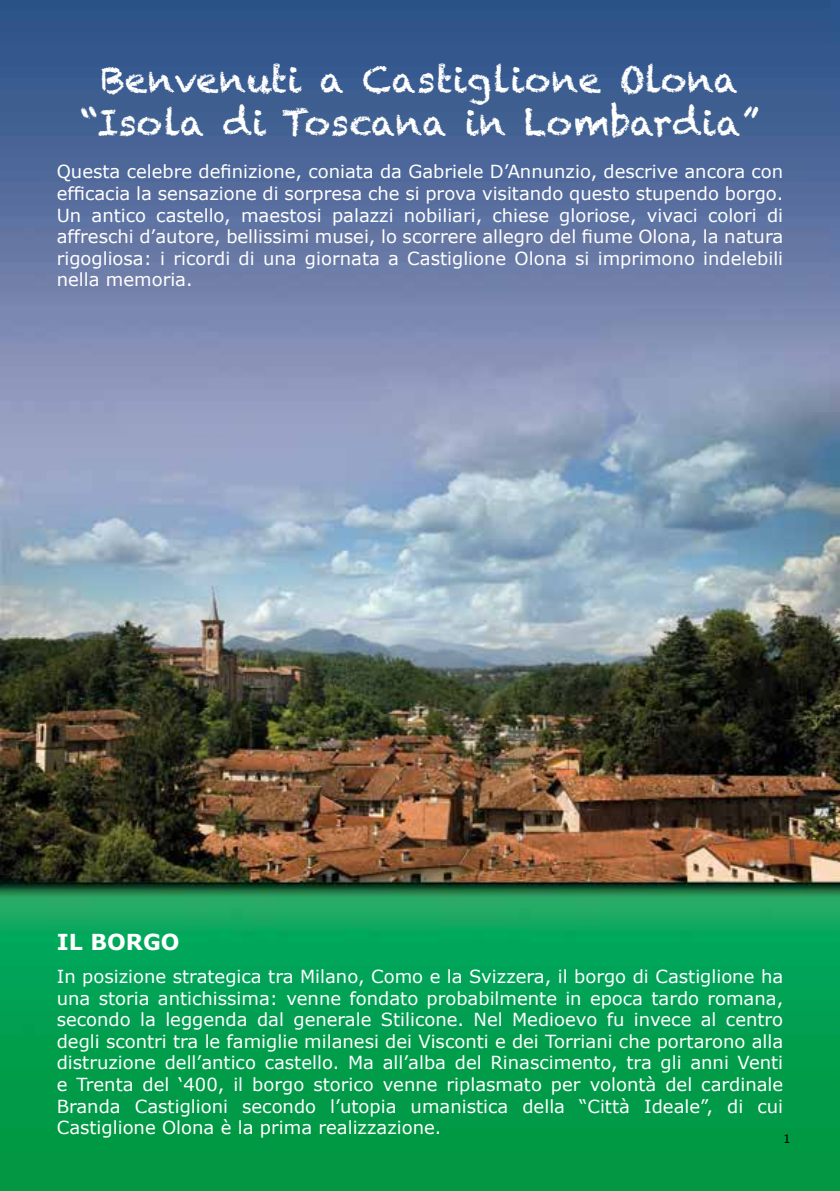
<style>
.page{position:relative;width:840px;height:1191px;background:#fff}
.page>*{position:absolute;margin:0;border:0;box-sizing:border-box;transform-origin:0 0}
.t1{font:36px/43.2px "Chalkduster";color:#fff;text-align:center}
.t2{font:700 22px "Verdana";color:#fff}
.t3{font:18px/21.6px "Verdana";color:#fff;text-align:justify}
.t4{font:12px "Verdana";color:#000}
</style>
<div class="page">
<img style="left:0;top:0;width:839px;height:1191px">
<h1 class="t1" style="left:80px;top:58px;width:680px">Benvenuti a Castiglione Olona “Isola di Toscana in Lombardia”</h1>
<p class="t3" style="left:57px;top:161px;width:727px">Questa celebre definizione, coniata da Gabriele D’Annunzio, descrive ancora con efficacia la sensazione di sorpresa che si prova visitando questo stupendo borgo.<br>Un antico castello, maestosi palazzi nobiliari, chiese gloriose, vivaci colori di affreschi d’autore, bellissimi musei, lo scorrere allegro del fiume Olona, la natura rigogliosa: i ricordi di una giornata a Castiglione Olona si imprimono indelebili nella memoria.</p>
<p class="t2" style="left:57px;top:927px;width:124px">IL BORGO</p>
<p class="t3" style="left:57px;top:966px;width:727px">In posizione strategica tra Milano, Como e la Svizzera, il borgo di Castiglione ha una storia antichissima: venne fondato probabilmente in epoca tardo romana, secondo la leggenda dal generale Stilicone. Nel Medioevo fu invece al centro degli scontri tra le famiglie milanesi dei Visconti e dei Torriani che portarono alla distruzione dell’antico castello. Ma all’alba del Rinascimento, tra gli anni Venti e Trenta del ‘400, il borgo storico venne riplasmato per volontà del cardinale Branda Castiglioni secondo l’utopia umanistica della “Città Ideale”, di cui Castiglione Olona è la prima realizzazione.</p>
<p class="t4" style="left:782px;top:1131px;width:9px">1</p>
</div>
